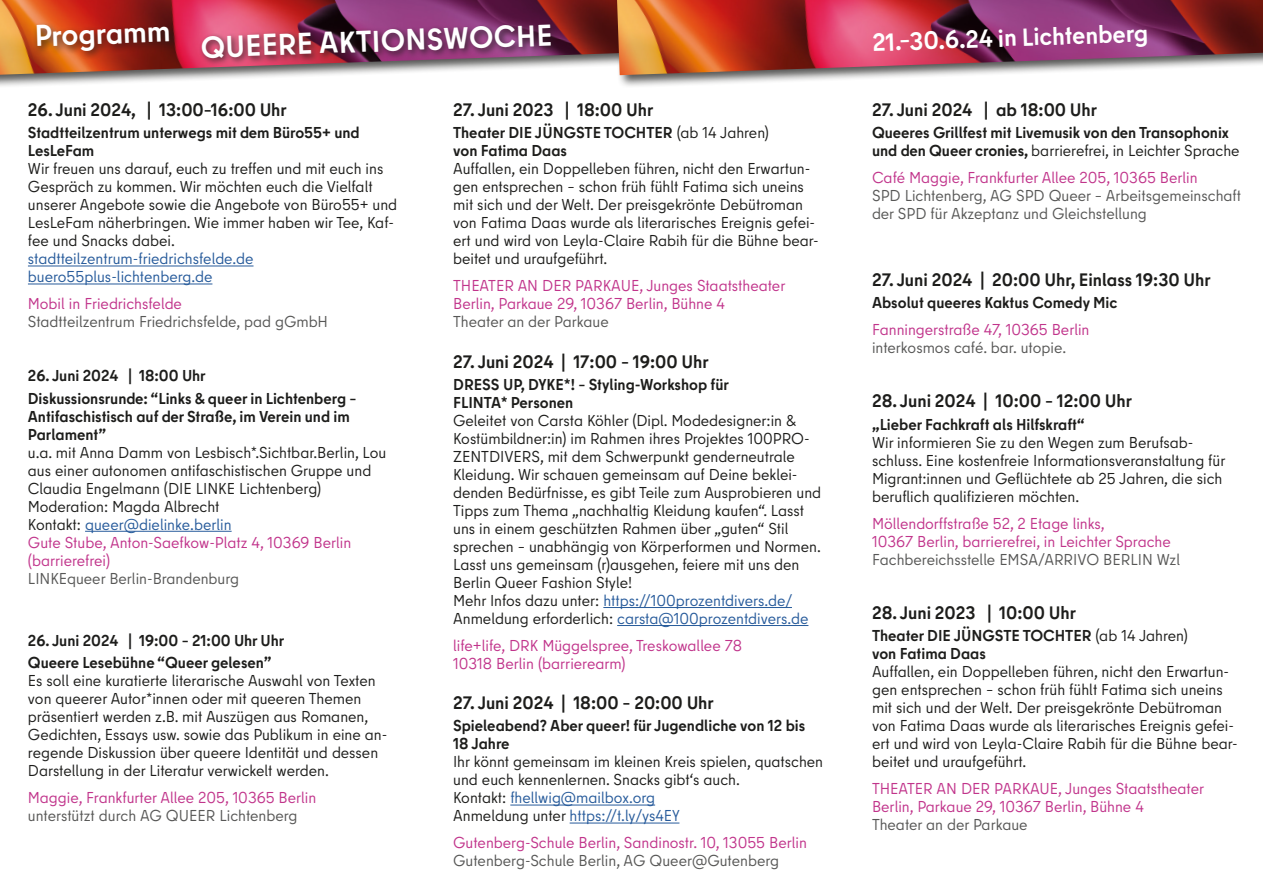
<style>
.page{position:relative;width:1263px;height:893px;background:#fff}
.page>*{position:absolute;margin:0;border:0;box-sizing:border-box;transform-origin:0 0}
.t1{font:700 30px "Berlin Type";color:#fff}
.t2{font:700 24.75px "Berlin Type";color:#fff}
.Datum_Uhrzeit{font:700 18px "Berlin Type";color:#1d1d1b}
.t3{font:15.75px/18px "Berlin Type";color:#1d1d1b}
.t4{font:700 15.75px/18px "Berlin Type";color:#1d1d1b}
.t5{font:15.75px "Berlin Type";color:#c1348b}
.t6{font:15.75px/18px "Berlin Type";color:#575756}
.t7{font:15.75px "Berlin Type";color:#275b9b}
.s1{color:#1d1d1b}
.s2{font-weight:400}
</style>
<div class="page">
<hr style="left:28px;top:266px;width:225px;height:1px;background:#275b9b">
<hr style="left:28px;top:284px;width:184px;height:1px;background:#275b9b">
<hr style="left:85px;top:531px;width:147px;height:1px;background:#275b9b">
<hr style="left:603px;top:607px;width:189px;height:1px;background:#275b9b">
<hr style="left:617px;top:625px;width:191px;height:1px;background:#275b9b">
<hr style="left:510px;top:805px;width:145px;height:1px;background:#275b9b">
<hr style="left:570px;top:823px;width:109px;height:1px;background:#275b9b">
<div style="left:0;top:0;width:662px;height:89px;background:#1d1d1b;opacity:.75"></div>
<img style="left:0;top:0;width:612px;height:75px">
<div style="left:612px;top:0;width:651px;height:89px;background:#1d1d1b;opacity:.75"></div>
<img style="left:617px;top:0;width:646px;height:75px">
<div style="left:199px;top:21px;width:360px;height:45px;background:#1d1d1b;opacity:.75"></div>
<div style="left:32px;top:21px;width:147px;height:40px;background:#1d1d1b;opacity:.75"></div>
<p class="t1" style="left:200px;top:28px;width:353px;rotate:-2deg">QUEERE AKTIONSWOCHE</p>
<p class="t1" style="left:34px;top:17px;width:137px;rotate:-2deg">Programm</p>
<p class="t2" style="left:872px;top:27px;width:278px;rotate:-2deg">21.–30.6.24 in Lichtenberg</p>
<p class="Datum_Uhrzeit" style="left:28px;top:98px;width:260px">26. Juni 2024, | 13:00–16:00 Uhr</p>
<p class="t4" style="left:28px;top:124px;width:333px">Stadtteilzentrum unterwegs mit dem Büro55+ und</p>
<p class="t4" style="left:28px;top:142px;width:68px">LesLeFam</p>
<p class="t3" style="left:28px;top:160px;width:371px">Wir freuen uns darauf, euch zu treffen und mit euch ins Gespräch zu kommen. Wir möchten euch die Vielfalt unserer Angebote sowie die Angebote von Büro55+ und LesLeFam näherbringen. Wie immer haben wir Tee, Kaf&shy;fee und Snacks dabei.</p>
<p class="t7" style="left:28px;top:249px;width:227px">stadtteilzentrum-friedrichsfelde.de</p>
<p class="t7" style="left:28px;top:267px;width:186px">buero55plus-lichtenberg.de</p>
<p class="t5" style="left:28px;top:294px;width:156px">Mobil in Friedrichsfelde</p>
<p class="t6" style="left:28px;top:313px;width:302px">Stadtteilzentrum Friedrichsfelde, pad gGmbH</p>
<p class="t4" style="left:28px;top:367px;width:179px">26. Juni 2024 | 18:00 Uhr</p>
<p class="t4" style="left:28px;top:389px;width:330px">Diskussionsrunde: “Links &amp; queer in Lichtenberg –<br>Antifaschistisch auf der Straße, im Verein und im<br>Parlament”</p>
<p class="t3" style="left:28px;top:443px;width:360px">u.a. mit Anna Damm von Lesbisch*.Sichtbar.Berlin, Lou aus einer autonomen antifaschistischen Gruppe und<br>Claudia Engelmann (DIE LINKE Lichtenberg)</p>
<p class="t3" style="left:28px;top:497px;width:193px">Moderation: Magda Albrecht</p>
<p class="t7" style="left:28px;top:514px;width:205px"><span class="s1">Kontakt:</span> queer@dielinke.berlin</p>
<p class="t5" style="left:28px;top:532px;width:325px">Gute Stube, Anton-Saefkow-Platz 4, 10369 Berlin</p>
<p class="t5" style="left:28px;top:550px;width:84px">(barrierefrei)</p>
<p class="t6" style="left:28px;top:569px;width:213px">LINKEqueer Berlin-Brandenburg</p>
<p class="t4" style="left:28px;top:632px;width:258px">26. Juni 2024 | 19:00 – 21:00 Uhr Uhr</p>
<p class="t4" style="left:28px;top:654px;width:245px">Queere Lesebühne “Queer gelesen”</p>
<p class="t3" style="left:28px;top:672px;width:361px">Es soll eine kuratierte literarische Auswahl von Texten von queerer Autor*innen oder mit queeren Themen präsentiert werden z.B. mit Auszügen aus Romanen, Gedichten, Essays usw. sowie das Publikum in eine an&shy;regende Diskussion über queere Identität und dessen Darstellung in der Literatur verwickelt werden.</p>
<p class="t5" style="left:28px;top:788px;width:290px">Maggie, Frankfurter Allee 205, 10365 Berlin</p>
<p class="t6" style="left:28px;top:807px;width:271px">unterstützt durch AG QUEER Lichtenberg</p>
<p class="Datum_Uhrzeit" style="left:453px;top:98px;width:202px">27. Juni 2023 | 18:00 Uhr</p>
<p class="t4" style="left:453px;top:124px;width:317px">Theater DIE JÜNGSTE TOCHTER <span class="s2">(ab 14 Jahren)</span></p>
<p class="t4" style="left:453px;top:142px;width:115px">von Fatima Daas</p>
<p class="t3" style="left:453px;top:160px;width:367px">Auffallen, ein Doppelleben führen, nicht den Erwartun&shy;gen entsprechen – schon früh fühlt Fatima sich uneins mit sich und der Welt. Der preisgekrönte Debütroman von Fatima Daas wurde als literarisches Ereignis gefei&shy;ert und wird von Leyla-Claire Rabih für die Bühne bear&shy;beitet und uraufgeführt.</p>
<p class="t5" style="left:453px;top:276px;width:334px">THEATER AN DER PARKAUE, Junges Staatstheater</p>
<p class="t5" style="left:453px;top:294px;width:273px">Berlin, Parkaue 29, 10367 Berlin, Bühne 4</p>
<p class="t6" style="left:453px;top:313px;width:157px">Theater an der Parkaue</p>
<p class="Datum_Uhrzeit" style="left:453px;top:350px;width:257px">27. Juni 2024 | 17:00 – 19:00 Uhr</p>
<p class="t4" style="left:453px;top:375px;width:277px">DRESS UP, DYKE*! – Styling-Workshop für</p>
<p class="t4" style="left:453px;top:393px;width:122px">FLINTA* Personen</p>
<p class="t3" style="left:453px;top:412px;width:370px">Geleitet von Carsta Köhler (Dipl. Modedesigner:in &amp; Kostümbildner:in) im Rahmen ihres Projektes 100PRO-ZENTDIVERS, mit dem Schwerpunkt genderneutrale Kleidung. Wir schauen gemeinsam auf Deine beklei&shy;denden Bedürfnisse, es gibt Teile zum Ausprobieren und Tipps zum Thema „nachhaltig Kleidung kaufen“. Lasst uns in einem geschützten Rahmen über „guten“ Stil sprechen – unabhängig von Körperformen und Normen.<br>Lasst uns gemeinsam (r)ausgehen, feiere mit uns den Berlin Queer Fashion Style!</p>
<p class="t7" style="left:453px;top:591px;width:341px"><span class="s1">Mehr Infos dazu unter:</span> https://100prozentdivers.de/</p>
<p class="t7" style="left:453px;top:609px;width:357px"><span class="s1">Anmeldung erforderlich:</span> carsta@100prozentdivers.de</p>
<p class="t5" style="left:453px;top:636px;width:290px">life+life, DRK Müggelspree, Treskowallee 78</p>
<p class="t5" style="left:453px;top:654px;width:174px">10318 Berlin (barrierearm)</p>
<p class="Datum_Uhrzeit" style="left:453px;top:691px;width:262px">27. Juni 2024 | 18:00 – 20:00 Uhr</p>
<p class="t4" style="left:453px;top:717px;width:354px">Spieleabend? Aber queer! für Jugendliche von 12 bis<br>18 Jahre</p>
<p class="t3" style="left:453px;top:753px;width:371px">Ihr könnt gemeinsam im kleinen Kreis spielen, quatschen und euch kennenlernen. Snacks gibt‘s auch.</p>
<p class="t7" style="left:453px;top:788px;width:203px"><span class="s1">Kontakt:</span> fhellwig@mailbox.org</p>
<p class="t7" style="left:453px;top:806px;width:228px"><span class="s1">Anmeldung unter</span> https://t.ly/ys4EY</p>
<p class="t5" style="left:453px;top:833px;width:355px">Gutenberg-Schule Berlin, Sandinostr. 10, 13055 Berlin</p>
<p class="t6" style="left:453px;top:852px;width:327px">Gutenberg-Schule Berlin, AG Queer@Gutenberg</p>
<p class="Datum_Uhrzeit" style="left:872px;top:98px;width:226px">27. Juni 2024 | ab 18:00 Uhr</p>
<p class="t4" style="left:872px;top:124px;width:369px">Queeres Grillfest mit Livemusik von den Transophonix und den Queer cronies, <span class="s2">barrierefrei, in Leichter Sprache</span></p>
<p class="t5" style="left:872px;top:168px;width:327px">Café Maggie, Frankfurter Allee 205, 10365 Berlin</p>
<p class="t6" style="left:872px;top:187px;width:371px">SPD Lichtenberg, AG SPD Queer – Arbeitsgemeinschaft der SPD für Akzeptanz und Gleichstellung</p>
<p class="Datum_Uhrzeit" style="left:872px;top:268px;width:340px">27. Juni 2024 | 20:00 Uhr, Einlass 19:30 Uhr</p>
<p class="t4" style="left:872px;top:294px;width:247px">Absolut queeres Kaktus Comedy Mic</p>
<p class="t5" style="left:872px;top:320px;width:219px">Fanningerstraße 47, 10365 Berlin</p>
<p class="t6" style="left:872px;top:339px;width:196px">interkosmos café. bar. utopie.</p>
<p class="Datum_Uhrzeit" style="left:872px;top:390px;width:261px">28. Juni 2024 | 10:00 – 12:00 Uhr</p>
<p class="t4" style="left:872px;top:415px;width:214px">„Lieber Fachkraft als Hilfskraft“</p>
<p class="t3" style="left:872px;top:433px;width:355px">Wir informieren Sie zu den Wegen zum Berufsab&shy;schluss. Eine kostenfreie Informationsveranstaltung für</p>
<p class="t3" style="left:872px;top:469px;width:352px">Migrant:innen und Geflüchtete ab 25 Jahren, die sich beruflich qualifizieren möchten.</p>
<p class="t5" style="left:872px;top:513px;width:234px">Möllendorffstraße 52, 2 Etage links,</p>
<p class="t5" style="left:872px;top:531px;width:300px">10367 Berlin, barrierefrei, in Leichter Sprache</p>
<p class="t6" style="left:872px;top:550px;width:309px">Fachbereichsstelle EMSA/ARRIVO BERLIN Wzl</p>
<p class="Datum_Uhrzeit" style="left:872px;top:601px;width:205px">28. Juni 2023 | 10:00 Uhr</p>
<p class="t4" style="left:872px;top:626px;width:317px">Theater DIE JÜNGSTE TOCHTER <span class="s2">(ab 14 Jahren)</span></p>
<p class="t4" style="left:872px;top:644px;width:115px">von Fatima Daas</p>
<p class="t3" style="left:872px;top:663px;width:367px">Auffallen, ein Doppelleben führen, nicht den Erwartun&shy;gen entsprechen – schon früh fühlt Fatima sich uneins mit sich und der Welt. Der preisgekrönte Debütroman von Fatima Daas wurde als literarisches Ereignis gefei&shy;ert und wird von Leyla-Claire Rabih für die Bühne bear&shy;beitet und uraufgeführt.</p>
<p class="t5" style="left:872px;top:779px;width:334px">THEATER AN DER PARKAUE, Junges Staatstheater</p>
<p class="t5" style="left:872px;top:797px;width:273px">Berlin, Parkaue 29, 10367 Berlin, Bühne 4</p>
<p class="t6" style="left:872px;top:816px;width:157px">Theater an der Parkaue</p>
</div>
